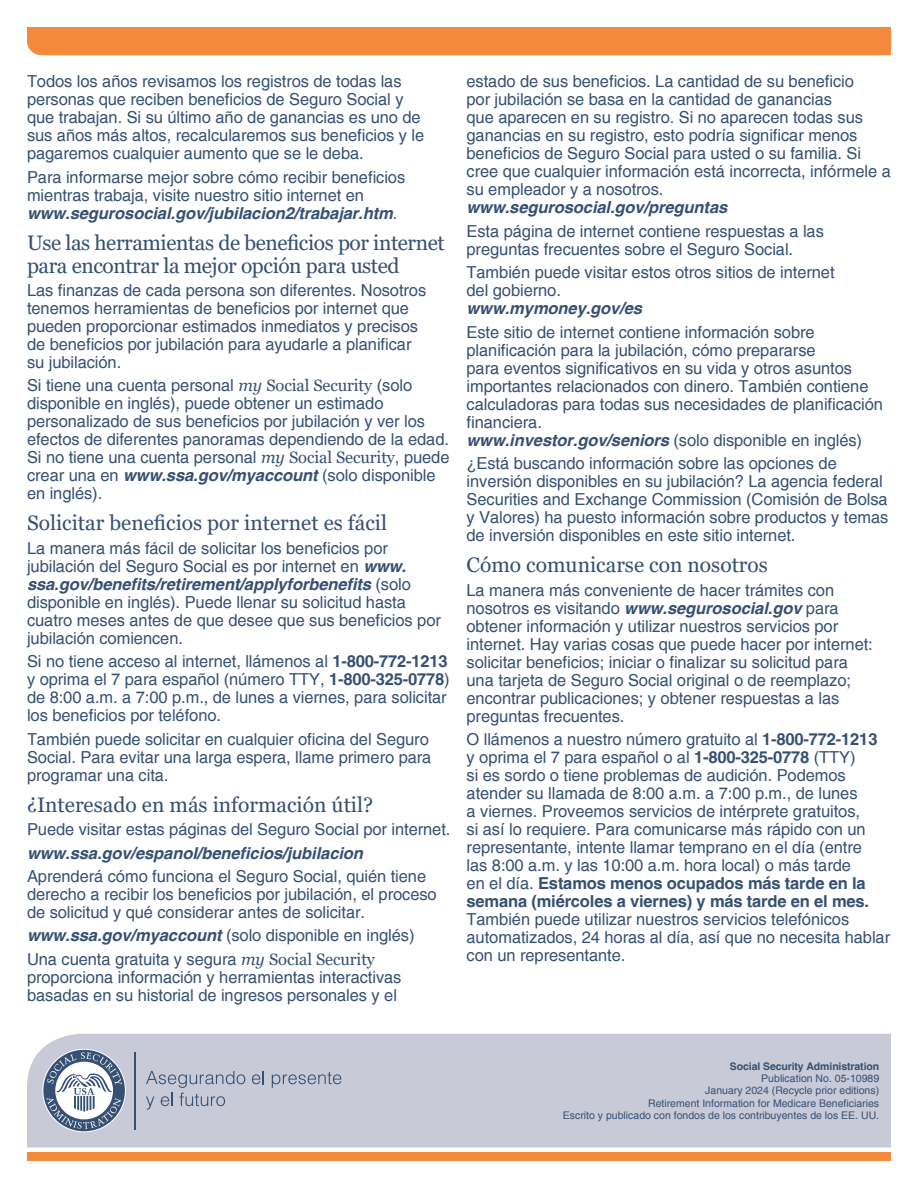
<style>
.page{position:relative;width:918px;height:1188px;background:#fff}
.page>*{position:absolute;margin:0;border:0;box-sizing:border-box;transform-origin:0 0}
.t1{font:21px "Georgia";color:#355073}
.t2{font:21px/22.5px "Georgia";letter-spacing:-.02em;color:#355073}
.t3{font:16.5px/18px "Helvetica";letter-spacing:-.005em;color:#355073}
.t4{font:italic 700 16.5px "Helvetica";letter-spacing:-.005em;color:#355073}
.t5{font:10.5px "Helvetica";color:#355073}
.t6{font:700 10.5px "Helvetica";letter-spacing:-.01em;color:#355073}
.s1{font-weight:700;font-style:italic}
.s2{font-family:"Georgia";font-style:italic}
.s3{font-family:"Georgia"}
.s4{font-weight:700}
</style>
<div class="page">
<div style="left:27px;top:27px;width:864px;height:28px;background:#f5893c"></div>
<div style="left:27px;top:1034px;width:864px;height:113px;background:#c8cad7"></div>
<div style="left:27px;top:1153px;width:864px;height:8px;background:#f5893c"></div>
<div style="left:43px;top:1050px;width:82px;height:81px;background:#355073;border-radius:50%"></div>
<svg style="left:47px;top:1052px;width:75px;height:77px"></svg>
<hr style="left:135px;top:1052px;width:1px;height:77px;background:#355073">
<svg style="left:252px;top:1071px;width:12px;height:13px"></svg>
<svg style="left:272px;top:1072px;width:69px;height:16px"></svg>
<svg style="left:146px;top:1071px;width:99px;height:39px;background:#b3b9c9"></svg>
<p class="t3" style="left:27px;top:73px;width:399px">Todos los años revisamos los registros de todas las personas que reciben beneficios de Seguro Social y que trabajan. Si su último año de ganancias es uno de sus años más altos, recalcularemos sus beneficios y le pagaremos cualquier aumento que se le deba.</p>
<p class="t3" style="left:27px;top:169px;width:380px">Para informarse mejor sobre cómo recibir beneficios mientras trabaja, visite nuestro sitio internet en <span class="s1">www.segurosocial.gov/jubilacion2/trabajar.htm</span>.</p>
<h1 class="t2" style="left:27px;top:232px;width:419px">Use las herramientas de beneficios por internet para encontrar la mejor opción para usted</h1>
<p class="t3" style="left:27px;top:282px;width:401px">Las finanzas de cada persona son diferentes. Nosotros tenemos herramientas de beneficios por internet que pueden proporcionar estimados inmediatos y precisos de beneficios por jubilación para ayudarle a planificar su jubilación.</p>
<p class="t3" style="left:27px;top:377px;width:424px">Si tiene una cuenta personal <span class="s2">my</span> <span class="s3">Social Security</span> (solo disponible en inglés), puede obtener un estimado personalizado de sus beneficios por jubilación y ver los efectos de diferentes panoramas dependiendo de la edad.<br>Si no tiene una cuenta personal <span class="s2">my</span> <span class="s3">Social Security</span>, puede crear una en <span class="s1">www.ssa.gov/myaccount</span> (solo disponible en inglés).</p>
<h1 class="t1" style="left:27px;top:511px;width:362px">Solicitar beneficios por internet es fácil</h1>
<p class="t3" style="left:27px;top:540px;width:415px">La manera más fácil de solicitar los beneficios por jubilación del Seguro Social es por internet en <span class="s1">www. ssa.gov/benefits/retirement/applyforbenefits</span> (solo disponible en inglés). Puede llenar su solicitud hasta cuatro meses antes de que desee que sus beneficios por jubilación comiencen.</p>
<p class="t3" style="left:27px;top:653px;width:424px">Si no tiene acceso al internet, llámenos al <span class="s4">1-800-772-1213 </span>y oprima el 7 para español (número TTY, <span class="s4">1-800-325-0778</span>) de 8:00 a.m. a 7:00 p.m., de lunes a viernes, para solicitar los beneficios por teléfono.</p>
<p class="t3" style="left:27px;top:730px;width:406px">También puede solicitar en cualquier oficina del Seguro<br>Social. Para evitar una larga espera, llame primero para programar una cita.</p>
<h1 class="t1" style="left:27px;top:792px;width:348px">¿Interesado en más información útil?</h1>
<p class="t3" style="left:27px;top:821px;width:425px">Puede visitar estas páginas del Seguro Social por internet.</p>
<p class="t4" style="left:27px;top:843px;width:338px">www.ssa.gov/espanol/beneficios/jubilacion</p>
<p class="t3" style="left:27px;top:868px;width:411px">Aprenderá cómo funciona el Seguro Social, quién tiene derecho a recibir los beneficios por jubilación, el proceso de solicitud y qué considerar antes de solicitar.</p>
<p class="t3" style="left:27px;top:927px;width:389px"><span class="s1">www.ssa.gov/myaccount</span> (solo disponible en inglés)</p>
<p class="t3" style="left:27px;top:951px;width:376px">Una cuenta gratuita y segura <span class="s2">my</span> <span class="s3">Social Security </span>proporciona información y herramientas interactivas basadas en su historial de ingresos personales y el</p>
<p class="t3" style="left:467px;top:73px;width:426px">estado de sus beneficios. La cantidad de su beneficio<br>por jubilación se basa en la cantidad de ganancias<br>que aparecen en su registro. Si no aparecen todas sus ganancias en su registro, esto podría significar menos beneficios de Seguro Social para usted o su familia. Si cree que cualquier información está incorrecta, infórmele a su empleador y a nosotros. <span class="s1">www.segurosocial.gov/preguntas</span></p>
<p class="t3" style="left:467px;top:223px;width:359px">Esta página de internet contiene respuestas a las preguntas frecuentes sobre el Seguro Social.</p>
<p class="t3" style="left:467px;top:264px;width:370px">También puede visitar estos otros sitios de internet del gobierno.<br><span class="s1">www.mymoney.gov/es</span></p>
<p class="t3" style="left:467px;top:323px;width:418px">Este sitio de internet contiene información sobre planificación para la jubilación, cómo prepararse<br>para eventos significativos en su vida y otros asuntos importantes relacionados con dinero. También contiene calculadoras para todas sus necesidades de planificación financiera.<br><span class="s1">www.investor.gov/seniors</span> (solo disponible en inglés)</p>
<p class="t3" style="left:467px;top:455px;width:423px">¿Está buscando información sobre las opciones de inversión disponibles en su jubilación? La agencia federal Securities and Exchange Commission (Comisión de Bolsa y Valores) ha puesto información sobre productos y temas de inversión disponibles en este sitio internet.</p>
<h1 class="t1" style="left:467px;top:552px;width:303px">Cómo comunicarse con nosotros</h1>
<p class="t3" style="left:467px;top:581px;width:408px">La manera más conveniente de hacer trámites con nosotros es visitando <span class="s1">www.segurosocial.gov</span> para obtener información y utilizar nuestros servicios por internet. Hay varias cosas que puede hacer por internet: solicitar beneficios; iniciar o finalizar su solicitud para una tarjeta de Seguro Social original o de reemplazo; encontrar publicaciones; y obtener respuestas a las preguntas frecuentes.</p>
<p class="t3" style="left:467px;top:731px;width:425px">O llámenos a nuestro número gratuito al <span class="s4">1-800-772-1213<br></span>y oprima el 7 para español o al <span class="s4">1-800-325-0778</span> (TTY)<br>si es sordo o tiene problemas de audición. Podemos atender su llamada de 8:00 a.m. a 7:00 p.m., de lunes<br>a viernes. Proveemos servicios de intérprete gratuitos,<br>si así lo requiere. Para comunicarse más rápido con un representante, intente llamar temprano en el día (entre<br>las 8:00 a.m. y las 10:00 a.m. hora local) o más tarde<br>en el día. <span class="s4">Estamos menos ocupados más tarde en la semana (miércoles a viernes) y más tarde en el mes.<br></span>También puede utilizar nuestros servicios telefónicos automatizados, 24 horas al día, así que no necesita hablar con un representante.</p>
<p class="t6" style="left:730px;top:1060px;width:151px">Social Security Administration</p>
<p class="t5" style="left:761px;top:1072px;width:119px">Publication No. 05-10989</p>
<p class="t5" style="left:705px;top:1085px;width:175px">January 2024 (Recycle prior editions)</p>
<p class="t5" style="left:648px;top:1097px;width:233px">Retirement Information for Medicare Beneficiaries</p>
<p class="t5" style="left:563px;top:1109px;width:318px">Escrito y publicado con fondos de los contribuyentes de los EE. UU.</p>
</div>
